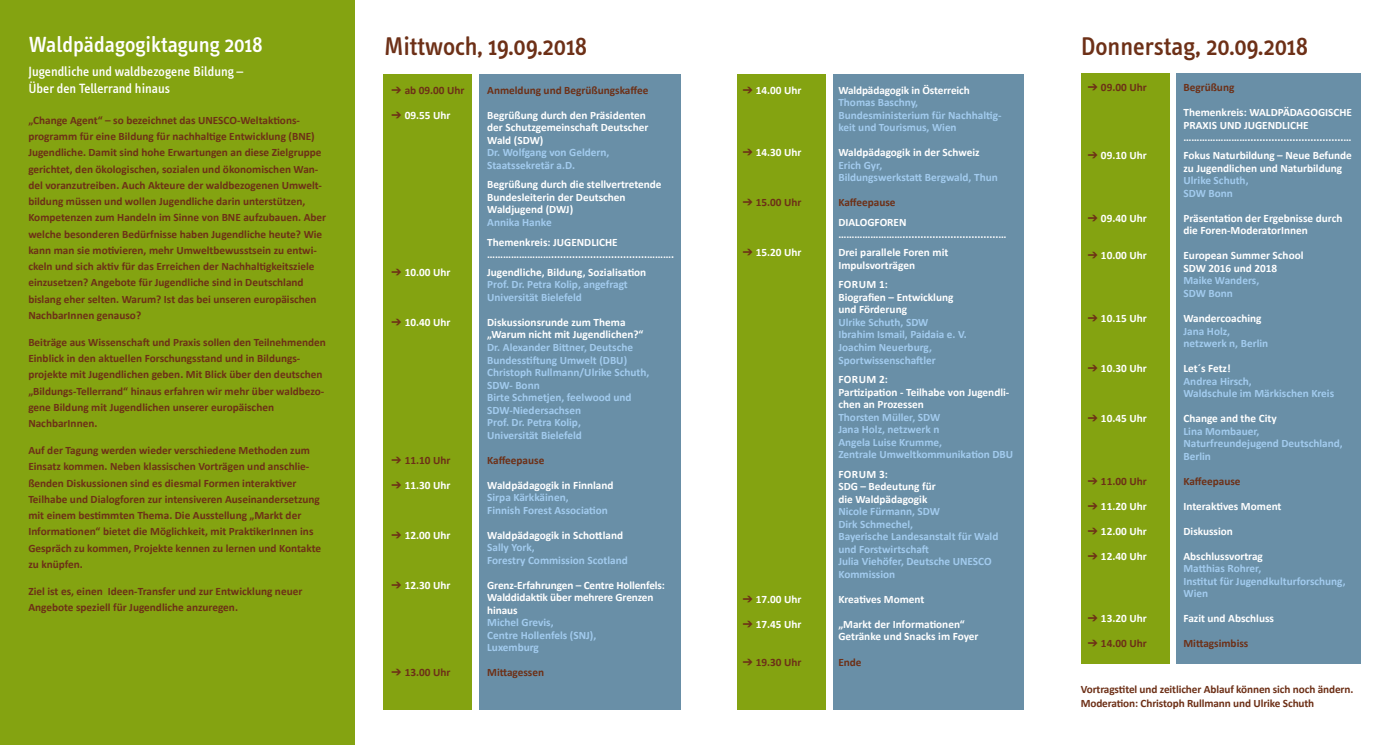
<style>
.page{position:relative;width:1389px;height:745px;background:#fff}
.page>*{position:absolute;margin:0;border:0;box-sizing:border-box;transform-origin:0 0}
.t1{font:500 26.25px "Info Text";color:#6d3017}
.t2{font:500 22.5px "Info Text";color:#fff}
.t3{font:500 13.75px/16.5px "Info Text";color:#fff}
.t4{font:700 11.25px/16.2px "Calibri";color:#6d3017}
.t5{font:700 11.25px/12.5px "Calibri";color:#fff}
.t6{font:700 11.25px/12.5px "Calibri";color:#a2cbee}
.s1{color:#6d3017}
</style>
<div class="page">
<div style="left:737px;top:74px;width:89px;height:635px;background:#84a311"></div>
<div style="left:833px;top:74px;width:190px;height:635px;background:#698fa7"></div>
<div style="left:384px;top:74px;width:88px;height:635px;background:#84a311"></div>
<div style="left:479px;top:74px;width:201px;height:635px;background:#698fa7"></div>
<div style="left:0;top:0;width:354px;height:744px;background:#84a311"></div>
<div style="left:1081px;top:73px;width:88px;height:590px;background:#84a311"></div>
<div style="left:1176px;top:73px;width:185px;height:590px;background:#698fa7"></div>
<h2 class="t2" style="left:28px;top:32px;width:236px">Waldpädagogiktagung 2018</h2>
<p class="t3" style="left:28px;top:63px;width:217px">Jugendliche und waldbezogene Bildung –<br>Über den Tellerrand hinaus</p>
<p class="t4" style="left:28px;top:112px;width:299px">„Change Agent“ – so bezeichnet das UNESCO-Weltaktions&shy;programm für eine Bildung für nachhaltige Entwicklung (BNE)<br>Jugendliche. Damit sind hohe Erwartungen an diese Zielgruppe gerichtet, den ökologischen, sozialen und ökonomischen Wan&shy;del voranzutreiben. Auch Akteure der waldbezogenen Umwelt&shy;bildung müssen und wollen Jugendliche darin unterstützen, Kompetenzen zum Handeln im Sinne von BNE aufzubauen. Aber welche besonderen Bedürfnisse haben Jugendliche heute? Wie kann man sie motivieren, mehr Umweltbewusstsein zu entwi&shy;ckeln und sich aktiv für das Erreichen der Nachhaltigkeitsziele einzusetzen? Angebote für Jugendliche sind in Deutschland bislang eher selten. Warum? Ist das bei unseren europäischen NachbarInnen genauso?</p>
<p class="t4" style="left:28px;top:334px;width:299px">Beiträge aus Wissenschaft und Praxis sollen den Teilnehmenden Einblick in den aktuellen Forschungsstand und in Bildungs&shy;projekte mit Jugendlichen geben. Mit Blick über den deutschen „Bildungs-Tellerrand“ hinaus erfahren wir mehr über waldbezo&shy;gene Bildung mit Jugendlichen unserer europäischen NachbarInnen.</p>
<p class="t4" style="left:28px;top:442px;width:294px">Auf der Tagung werden wieder verschiedene Methoden zum Einsatz kommen. Neben klassischen Vorträgen und anschlie&shy;ßenden Diskussionen sind es diesmal Formen interaktiver Teilhabe und Dialogforen zur intensiveren Auseinandersetzung mit einem bestimmten Thema. Die Ausstellung „Markt der Informationen“ bietet die Möglichkeit, mit PraktikerInnen ins Gespräch zu kommen, Projekte kennen zu lernen und Kontakte zu knüpfen.</p>
<p class="t4" style="left:28px;top:582px;width:276px">Ziel ist es, einen Ideen-Transfer und zur Entwicklung neuer<br>Angebote speziell für Jugendliche anzuregen.</p>
<h1 class="t1" style="left:384px;top:32px;width:204px">Mittwoch, 19.09.2018</h1>
<p class="t4" style="left:392px;top:82px;width:75px">➔ ab 09.00 Uhr</p>
<p class="t4" style="left:487px;top:82px;width:163px">Anmeldung und Begrüßungskaffee</p>
<p class="t5" style="left:392px;top:109px;width:60px"><span class="s1">➔</span> 09.55 Uhr</p>
<p class="t5" style="left:487px;top:109px;width:163px">Begrüßung durch den Präsidenten der Schutzgemeinschaft Deutscher<br>Wald (SDW)</p>
<p class="t6" style="left:487px;top:146px;width:124px">Dr. Wolfgang von Geldern,<br>Staatssekretär a.D.</p>
<p class="t5" style="left:487px;top:178px;width:176px">Begrüßung durch die stellvertretende<br>Bundesleiterin der Deutschen<br>Waldjugend (DWJ)</p>
<p class="t6" style="left:487px;top:216px;width:66px">Annika Hanke</p>
<p class="t5" style="left:487px;top:235px;width:189px">Themenkreis: JUGENDLICHE ……………………................................……….</p>
<p class="t5" style="left:392px;top:266px;width:60px"><span class="s1">➔</span> 10.00 Uhr</p>
<p class="t5" style="left:487px;top:266px;width:161px">Jugendliche, Bildung, Sozialisation</p>
<p class="t6" style="left:487px;top:278px;width:142px">Prof. Dr. Petra Kolip, angefragt<br>Universität Bielefeld</p>
<p class="t5" style="left:392px;top:316px;width:60px"><span class="s1">➔</span> 10.40 Uhr</p>
<p class="t5" style="left:487px;top:316px;width:158px">Diskussionsrunde zum Thema „Warum nicht mit Jugendlichen?“</p>
<p class="t6" style="left:487px;top:341px;width:164px">Dr. Alexander Bittner, Deutsche<br>Bundesstiftung Umwelt (DBU)<br>Christoph Rullmann/Ulrike Schuth,<br>SDW- Bonn<br>Birte Schmetjen, feelwood und<br>SDW-Niedersachsen<br>Prof. Dr. Petra Kolip,<br>Universität Bielefeld</p>
<p class="t4" style="left:392px;top:451px;width:60px">➔ 11.10 Uhr</p>
<p class="t4" style="left:487px;top:451px;width:59px">Kaffeepause</p>
<p class="t5" style="left:392px;top:478px;width:60px"><span class="s1">➔</span> 11.30 Uhr</p>
<p class="t5" style="left:487px;top:478px;width:128px">Waldpädagogik in Finnland</p>
<p class="t6" style="left:487px;top:491px;width:122px">Sirpa Kärkkäinen,<br>Finnish Forest Association</p>
<p class="t5" style="left:392px;top:528px;width:60px"><span class="s1">➔</span> 12.00 Uhr</p>
<p class="t5" style="left:487px;top:528px;width:137px">Waldpädagogik in Schottland</p>
<p class="t6" style="left:487px;top:541px;width:142px">Sally York,<br>Forestry Commission Scotland</p>
<p class="t5" style="left:392px;top:578px;width:60px"><span class="s1">➔</span> 12.30 Uhr</p>
<p class="t5" style="left:487px;top:578px;width:179px">Grenz-Erfahrungen – Centre Hollenfels:<br>Walddidaktik über mehrere Grenzen hinaus</p>
<p class="t6" style="left:487px;top:616px;width:111px">Michel Grevis,<br>Centre Hollenfels (SNJ),<br>Luxemburg</p>
<p class="t4" style="left:392px;top:664px;width:60px">➔ 13.00 Uhr</p>
<p class="t4" style="left:487px;top:664px;width:58px">Mittagessen</p>
<p class="t5" style="left:743px;top:84px;width:60px"><span class="s1">➔</span> 14.00 Uhr</p>
<p class="t5" style="left:838px;top:84px;width:133px">Waldpädagogik in Österreich</p>
<p class="t6" style="left:838px;top:96px;width:165px">Thomas Baschny,<br>Bundesministerium für Nachhaltig&shy;keit und Tourismus, Wien</p>
<p class="t5" style="left:743px;top:146px;width:60px"><span class="s1">➔</span> 14.30 Uhr</p>
<p class="t5" style="left:838px;top:146px;width:143px">Waldpädagogik in der Schweiz</p>
<p class="t6" style="left:838px;top:159px;width:161px">Erich Gyr,<br>Bildungswerkstatt Bergwald, Thun</p>
<p class="t4" style="left:743px;top:194px;width:60px">➔ 15.00 Uhr</p>
<p class="t4" style="left:838px;top:194px;width:59px">Kaffeepause</p>
<p class="t5" style="left:838px;top:216px;width:170px">DIALOGFOREN ……………………................................…</p>
<p class="t5" style="left:743px;top:246px;width:60px"><span class="s1">➔</span> 15.20 Uhr</p>
<p class="t5" style="left:838px;top:246px;width:111px">Drei parallele Foren mit<br>Impulsvorträgen</p>
<p class="t5" style="left:838px;top:278px;width:117px">FORUM 1:<br>Biografien – Entwicklung und Förderung</p>
<p class="t6" style="left:838px;top:316px;width:130px">Ulrike Schuth, SDW<br>Ibrahim Ismail, Paidaia e. V.<br>Joachim Neuerburg,<br>Sportwissenschaftler</p>
<p class="t5" style="left:838px;top:373px;width:172px">FORUM 2:<br>Partizipation - Teilhabe von Jugendli&shy;chen an Prozessen</p>
<p class="t6" style="left:838px;top:410px;width:176px">Thorsten Müller, SDW<br>Jana Holz, netzwerk n<br>Angela Luise Krumme,<br>Zentrale Umweltkommunikation DBU</p>
<p class="t5" style="left:838px;top:467px;width:99px">FORUM 3:<br>SDG – Bedeutung für die Waldpädagogik</p>
<p class="t6" style="left:838px;top:505px;width:162px">Nicole Fürmann, SDW<br>Dirk Schmechel,<br>Bayerische Landesanstalt für Wald und Forstwirtschaft<br>Julia Viehöfer, Deutsche UNESCO<br>Kommission</p>
<p class="t5" style="left:743px;top:592px;width:60px"><span class="s1">➔</span> 17.00 Uhr</p>
<p class="t5" style="left:838px;top:592px;width:88px">Kreatives Moment</p>
<p class="t5" style="left:743px;top:617px;width:60px"><span class="s1">➔</span> 17.45 Uhr</p>
<p class="t5" style="left:838px;top:617px;width:142px">„Markt der Informationen“<br>Getränke und Snacks im Foyer</p>
<p class="t4" style="left:743px;top:653px;width:60px">➔ 19.30 Uhr</p>
<p class="t4" style="left:838px;top:653px;width:25px">Ende</p>
<h1 class="t1" style="left:1081px;top:32px;width:229px">Donnerstag, 20.09.2018</h1>
<p class="t4" style="left:1088px;top:79px;width:60px">➔ 09.00 Uhr</p>
<p class="t4" style="left:1183px;top:79px;width:52px">Begrüßung</p>
<p class="t5" style="left:1183px;top:106px;width:170px">Themenkreis: WALDPÄDAGOGISCHE<br>PRAXIS UND JUGENDLICHE ……………………................................…</p>
<p class="t5" style="left:1088px;top:149px;width:60px"><span class="s1">➔</span> 09.10 Uhr</p>
<p class="t5" style="left:1183px;top:149px;width:170px">Fokus Naturbildung – Neue Befunde zu Jugendlichen und Naturbildung</p>
<p class="t6" style="left:1183px;top:174px;width:67px">Ulrike Schuth,<br>SDW Bonn</p>
<p class="t5" style="left:1088px;top:212px;width:60px"><span class="s1">➔</span> 09.40 Uhr</p>
<p class="t5" style="left:1183px;top:212px;width:160px">Präsentation der Ergebnisse durch die Foren-ModeratorInnen</p>
<p class="t5" style="left:1088px;top:249px;width:60px"><span class="s1">➔</span> 10.00 Uhr</p>
<p class="t5" style="left:1183px;top:249px;width:122px">European Summer School<br>SDW 2016 und 2018</p>
<p class="t6" style="left:1183px;top:274px;width:77px">Maike Wanders,<br>SDW Bonn</p>
<p class="t5" style="left:1088px;top:312px;width:60px"><span class="s1">➔</span> 10.15 Uhr</p>
<p class="t5" style="left:1183px;top:312px;width:80px">Wandercoaching</p>
<p class="t6" style="left:1183px;top:324px;width:86px">Jana Holz, netzwerk n, Berlin</p>
<p class="t5" style="left:1088px;top:362px;width:60px"><span class="s1">➔</span> 10.30 Uhr</p>
<p class="t5" style="left:1183px;top:362px;width:49px">Let´s Fetz!</p>
<p class="t6" style="left:1183px;top:374px;width:152px">Andrea Hirsch,<br>Waldschule im Märkischen Kreis</p>
<p class="t5" style="left:1088px;top:412px;width:60px"><span class="s1">➔</span> 10.45 Uhr</p>
<p class="t5" style="left:1183px;top:412px;width:95px">Change and the City</p>
<p class="t6" style="left:1183px;top:424px;width:161px">Lina Mombauer,<br>Naturfreundejugend Deutschland,<br>Berlin</p>
<p class="t4" style="left:1088px;top:472px;width:60px">➔ 11.00 Uhr</p>
<p class="t4" style="left:1183px;top:472px;width:59px">Kaffeepause</p>
<p class="t5" style="left:1088px;top:499px;width:60px"><span class="s1">➔</span> 11.20 Uhr</p>
<p class="t5" style="left:1183px;top:499px;width:100px">Interaktives Moment</p>
<p class="t5" style="left:1088px;top:524px;width:60px"><span class="s1">➔</span> 12.00 Uhr</p>
<p class="t5" style="left:1183px;top:524px;width:51px">Diskussion</p>
<p class="t5" style="left:1088px;top:549px;width:60px"><span class="s1">➔</span> 12.40 Uhr</p>
<p class="t5" style="left:1183px;top:549px;width:81px">Abschlussvortrag</p>
<p class="t6" style="left:1183px;top:562px;width:164px">Matthias Rohrer,<br>Institut für Jugendkulturforschung,<br>Wien</p>
<p class="t5" style="left:1088px;top:612px;width:60px"><span class="s1">➔</span> 13.20 Uhr</p>
<p class="t5" style="left:1183px;top:612px;width:92px">Fazit und Abschluss</p>
<p class="t4" style="left:1088px;top:635px;width:60px">➔ 14.00 Uhr</p>
<p class="t4" style="left:1183px;top:635px;width:66px">Mittagsimbiss</p>
<p class="t4" style="left:1081px;top:682px;width:274px;line-height:13.8px">Vortragstitel und zeitlicher Ablauf können sich noch ändern.<br>Moderation: Christoph Rullmann und Ulrike Schuth</p>
</div>
